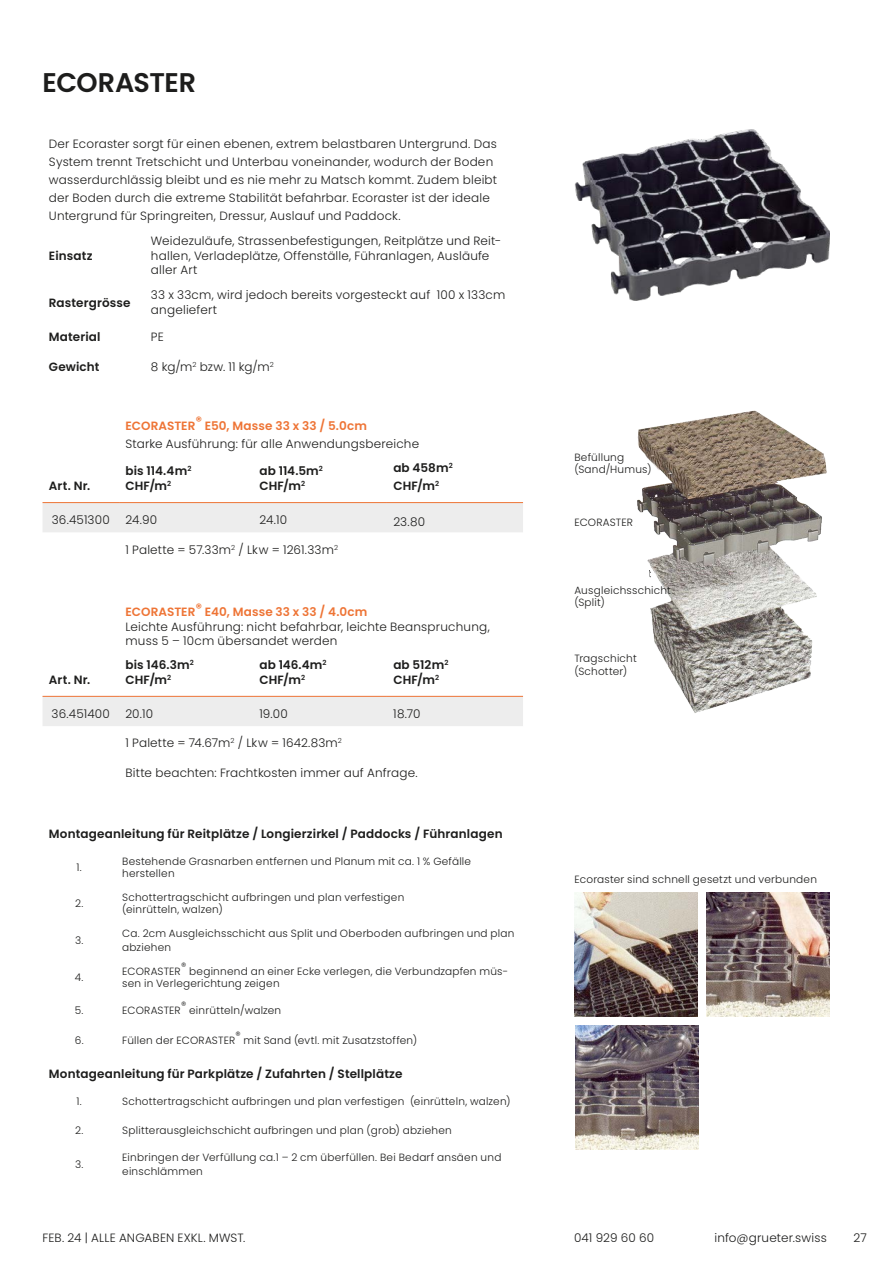
<style>
.page{position:relative;width:893px;height:1263px;background:#fff}
.page>*{position:absolute;margin:0;border:0;box-sizing:border-box;transform-origin:0 0}
.t1{font:600 27px "Poppins";letter-spacing:-.02em;color:#1d1d1c}
.t2{font:300 12px/18px "Poppins";letter-spacing:.015em;color:#1d1d1c}
.t3{font:600 12px/14.4px "Poppins";letter-spacing:.015em;color:#1d1d1c}
.t4{font:600 12px "Poppins";letter-spacing:.01em;color:#ee7435}
.t5{font:300 10.5px/12.6px "Poppins";letter-spacing:.02em;color:#1d1d1c}
</style>
<div class="page">
<img style="left:574px;top:129px;width:255px;height:172px">
<img style="left:637px;top:410px;width:190px;height:303px">
<img style="left:574px;top:892px;width:124px;height:124px">
<img style="left:706px;top:892px;width:124px;height:124px">
<img style="left:575px;top:1025px;width:123px;height:125px">
<svg style="left:43px;top:503px;width:480px;height:223px"></svg>
<hr style="left:43px;top:502px;width:76px;height:1px;background:#ee7435">
<hr style="left:119px;top:502px;width:134px;height:1px;background:#ee7435">
<hr style="left:253px;top:502px;width:134px;height:1px;background:#ee7435">
<hr style="left:387px;top:502px;width:136px;height:1px;background:#ee7435">
<hr style="left:43px;top:696px;width:76px;height:1px;background:#ee7435">
<hr style="left:119px;top:696px;width:134px;height:1px;background:#ee7435">
<hr style="left:253px;top:696px;width:134px;height:1px;background:#ee7435">
<hr style="left:387px;top:696px;width:136px;height:1px;background:#ee7435">
<h1 class="t1" style="left:43px;top:67px;width:155px">ECORASTER</h1>
<p class="t2" style="left:49px;top:135px;width:450px">Der Ecoraster sorgt für einen ebenen, extrem belastbaren Untergrund. Das System trennt Tretschicht und Unterbau voneinander, wodurch der Boden wasserdurchlässig bleibt und es nie mehr zu Matsch kommt. Zudem bleibt der Boden durch die extreme Stabilität befahrbar. Ecoraster ist der ideale Untergrund für Springreiten, Dressur, Auslauf und Paddock.</p>
<p class="t3" style="left:49px;top:248px;width:45px">Einsatz</p>
<p class="t2" style="left:151px;top:234px;width:352px;line-height:14.4px">Weidezuläufe, Strassenbefestigungen, Reitplätze und Reit&shy;hallen, Verladeplätze, Offenställe, Führanlagen, Ausläufe aller Art</p>
<p class="t3" style="left:49px;top:295px;width:83px">Rastergrösse</p>
<p class="t2" style="left:151px;top:288px;width:356px;line-height:14.4px">33 x 33cm, wird jedoch bereits vorgesteckt auf 100 x 133cm angeliefert</p>
<p class="t3" style="left:49px;top:330px;width:53px">Material</p>
<p class="t2" style="left:151px;top:328px;width:14px">PE</p>
<p class="t3" style="left:49px;top:360px;width:52px">Gewicht</p>
<p class="t2" style="left:151px;top:358px;width:124px">8 kg/m<sup>2</sup> bzw. 11 kg/m<sup>2</sup></p>
<p class="t3" style="left:49px;top:478px;width:43px">Art. Nr.</p>
<p class="t4" style="left:125px;top:419px;width:243px">ECORASTER® E50, Masse 33 x 33 / 5.0cm</p>
<p class="t2" style="left:125px;top:435px;width:295px">Starke Ausführung: für alle Anwendungsbereiche</p>
<p class="t3" style="left:125px;top:464px;width:67px">bis 114.4m<sup>2<br></sup>CHF/m<sup>2</sup></p>
<p class="t3" style="left:259px;top:464px;width:65px">ab 114.5m<sup>2<br></sup>CHF/m<sup>2</sup></p>
<p class="t3" style="left:393px;top:459px;width:61px;line-height:18px">ab 458m<sup>2<br></sup>CHF/m<sup>2</sup></p>
<p class="t2" style="left:52px;top:511px;width:60px">36.451300</p>
<p class="t2" style="left:125px;top:511px;width:33px">24.90</p>
<p class="t2" style="left:259px;top:511px;width:29px">24.10</p>
<p class="t2" style="left:393px;top:513px;width:33px">23.80</p>
<p class="t2" style="left:125px;top:540px;width:214px">1 Palette = 57.33m<sup>2</sup> / Lkw = 1261.33m<sup>2</sup></p>
<p class="t3" style="left:49px;top:672px;width:43px">Art. Nr.</p>
<p class="t4" style="left:125px;top:605px;width:244px">ECORASTER® E40, Masse 33 x 33 / 4.0cm</p>
<p class="t2" style="left:125px;top:619px;width:366px;line-height:14.4px">Leichte Ausführung: nicht befahrbar, leichte Beanspruchung, muss 5 – 10cm übersandet werden</p>
<p class="t3" style="left:125px;top:658px;width:70px">bis 146.3m<sup>2<br></sup>CHF/m<sup>2</sup></p>
<p class="t3" style="left:259px;top:658px;width:69px">ab 146.4m<sup>2<br></sup>CHF/m<sup>2</sup></p>
<p class="t3" style="left:393px;top:658px;width:57px">ab 512m<sup>2<br></sup>CHF/m<sup>2</sup></p>
<p class="t2" style="left:52px;top:704px;width:60px">36.451400</p>
<p class="t2" style="left:125px;top:704px;width:29px">20.10</p>
<p class="t2" style="left:259px;top:704px;width:30px">19.00</p>
<p class="t2" style="left:393px;top:704px;width:29px">18.70</p>
<p class="t2" style="left:125px;top:734px;width:218px">1 Palette = 74.67m<sup>2</sup> / Lkw = 1642.83m<sup>2</sup></p>
<p class="t2" style="left:125px;top:764px;width:294px">Bitte beachten: Frachtkosten immer auf Anfrage.</p>
<p class="t3" style="left:49px;top:826px;width:455px">Montageanleitung für Reitplätze / Longierzirkel / Paddocks / Führanlagen</p>
<p class="t5" style="left:77px;top:861px;width:7px">1.</p>
<p class="t5" style="left:122px;top:854px;width:350px">Bestehende Grasnarben entfernen und Planum mit ca. 1 % Gefälle herstellen</p>
<p class="t5" style="left:75px;top:897px;width:10px">2.</p>
<p class="t5" style="left:122px;top:891px;width:284px">Schottertragschicht aufbringen und plan verfestigen (einrütteln, walzen)</p>
<p class="t5" style="left:75px;top:934px;width:10px">3.</p>
<p class="t5" style="left:122px;top:927px;width:394px;line-height:13.5px">Ca. 2cm Ausgleichsschicht aus Split und Oberboden aufbringen und plan abziehen</p>
<p class="t5" style="left:75px;top:971px;width:10px">4.</p>
<p class="t5" style="left:122px;top:965px;width:388px">ECORASTER® beginnend an einer Ecke verlegen, die Verbundzapfen müs&shy;sen in Verlegerichtung zeigen</p>
<p class="t5" style="left:75px;top:1004px;width:10px">5.</p>
<p class="t5" style="left:122px;top:1004px;width:161px">ECORASTER® einrütteln/walzen</p>
<p class="t5" style="left:75px;top:1034px;width:10px">6.</p>
<p class="t5" style="left:122px;top:1034px;width:296px">Füllen der ECORASTER® mit Sand (evtl. mit Zusatzstoffen)</p>
<p class="t3" style="left:49px;top:1066px;width:355px">Montageanleitung für Parkplätze / Zufahrten / Stellplätze</p>
<p class="t5" style="left:77px;top:1095px;width:7px">1.</p>
<p class="t5" style="left:122px;top:1095px;width:390px">Schottertragschicht aufbringen und plan verfestigen (einrütteln, walzen)</p>
<p class="t5" style="left:75px;top:1124px;width:10px">2.</p>
<p class="t5" style="left:122px;top:1124px;width:331px">Splitterausgleichschicht aufbringen und plan (grob) abziehen</p>
<p class="t5" style="left:75px;top:1158px;width:10px">3.</p>
<p class="t5" style="left:122px;top:1151px;width:381px;line-height:13.5px">Einbringen der Verfüllung ca.1 – 2 cm überfüllen. Bei Bedarf ansäen und einschlämmen</p>
<p class="t5" style="left:574px;top:451px;width:79px">Befüllung (Sand/Humus)</p>
<p class="t5" style="left:574px;top:516px;width:60px">ECORASTER</p>
<p class="t5" style="left:574px;top:584px;width:98px">Ausgleichsschicht (Split)</p>
<p class="t5" style="left:574px;top:652px;width:64px">Tragschicht (Schotter)</p>
<p class="t5" style="left:574px;top:873px;width:244px">Ecoraster sind schnell gesetzt und verbunden</p>
<p class="t2" style="left:43px;top:1229px;width:204px">Feb. 24 | ALLE ANGABEN EXKL. MWST.</p>
<p class="t2" style="left:574px;top:1228px;width:82px">041 929 60 60</p>
<p class="t2" style="left:714px;top:1228px;width:114px">info@grueter.swiss</p>
<p class="t2" style="left:853px;top:1228px;width:15px">27</p>
</div>
